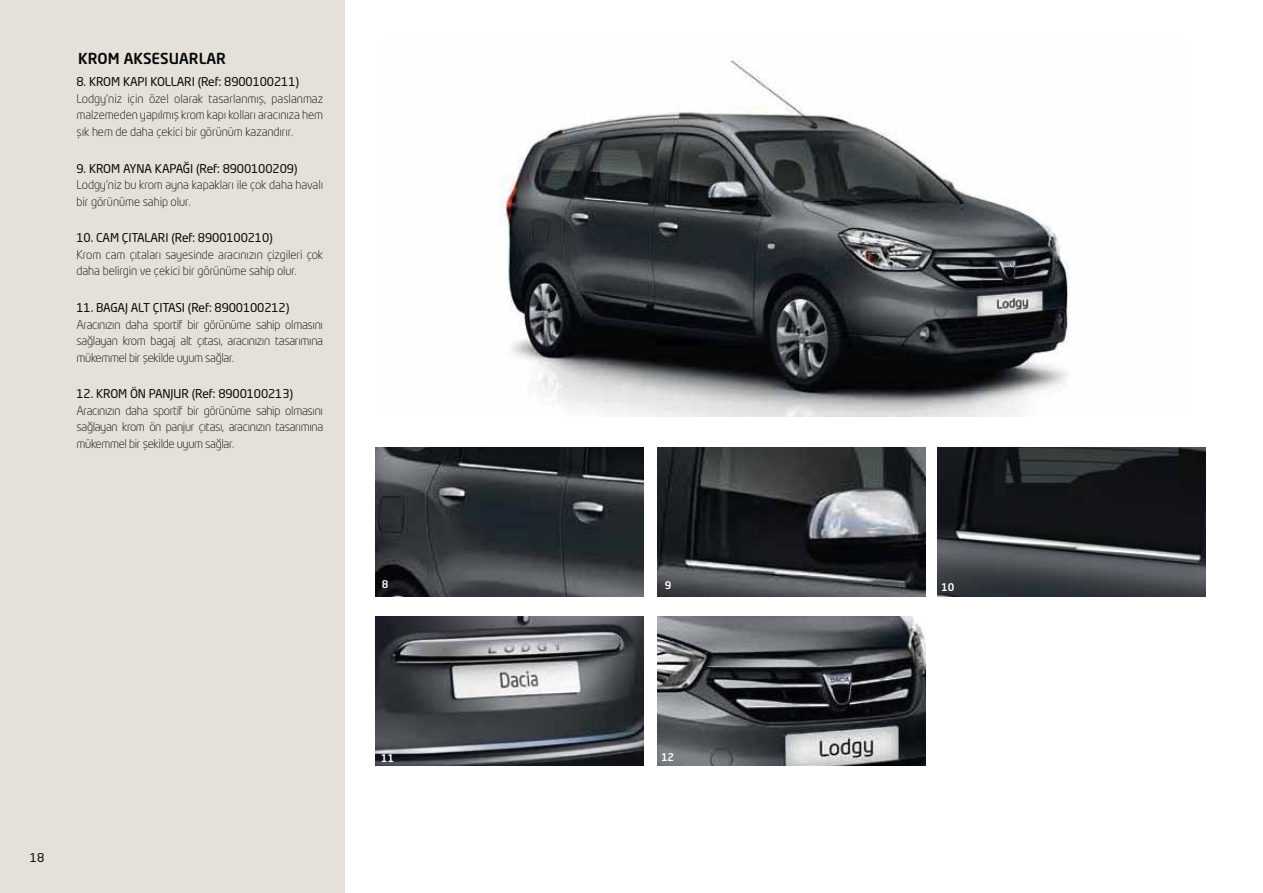
<style>
.page{position:relative;width:1263px;height:893px;background:#fff}
.page>*{position:absolute;margin:0;border:0;box-sizing:border-box;transform-origin:0 0}
.t1{font:500 15px "Neo Tech Dacia";color:#040809}
.t2{font:300 12px/16.5px "Neo Tech Dacia";letter-spacing:-.005em;color:#040809;text-align:justify}
.t3{font:12px "Neo Tech Dacia";letter-spacing:-.01em;color:#040809}
.t4{font:500 10.5px "Neo Tech Dacia";color:#fff}
</style>
<div class="page">
<div style="left:0;top:0;width:344px;height:893px;background:#e6e1d8"></div>
<img style="left:376px;top:448px;width:268px;height:148px">
<img style="left:657px;top:448px;width:268px;height:148px">
<img style="left:376px;top:617px;width:268px;height:148px">
<img style="left:657px;top:617px;width:268px;height:148px">
<img style="left:938px;top:448px;width:268px;height:148px">
<img style="left:500px;top:60px;width:570px;height:357px">
<p class="t1" style="left:78px;top:51px;width:149px">KROM AKSESUARLAR</p>
<p class="t3" style="left:77px;top:76px;width:224px">8. KROM KAPI KOLLARI (Ref: 8900100211)</p>
<p class="t2" style="left:77px;top:91px;width:248px">Lodgy'niz için özel olarak tasarlanmış, paslanmaz malzemeden yapılmış krom kapı kolları aracınıza hem şık hem de daha çekici bir görünüm kazandırır.</p>
<p class="t3" style="left:77px;top:163px;width:222px">9. KROM AYNA KAPAĞI (Ref: 8900100209)</p>
<p class="t2" style="left:77px;top:177px;width:248px">Lodgy'niz bu krom ayna kapakları ile çok daha havalı bir görünüme sahip olur.</p>
<p class="t3" style="left:77px;top:232px;width:198px">10. CAM ÇITALARI (Ref: 8900100210)</p>
<p class="t2" style="left:77px;top:247px;width:248px">Krom cam çıtaları sayesinde aracınızın çizgileri çok daha belirgin ve çekici bir görünüme sahip olur.</p>
<p class="t3" style="left:77px;top:302px;width:214px">11. BAGAJ ALT ÇITASI (Ref: 8900100212)</p>
<p class="t2" style="left:77px;top:317px;width:248px">Aracınızın daha sportif bir görünüme sahip olmasını sağlayan krom bagaj alt çıtası, aracınızın tasarımına mükemmel bir şekilde uyum sağlar.</p>
<p class="t3" style="left:77px;top:388px;width:218px">12. KROM ÖN PANJUR (Ref: 8900100213)</p>
<p class="t2" style="left:77px;top:403px;width:248px">Aracınızın daha sportif bir görünüme sahip olmasını sağlayan krom ön panjur çıtası, aracınızın tasarımına mükemmel bir şekilde uyum sağlar.</p>
<p class="t4" style="left:382px;top:580px;width:8px">8</p>
<p class="t4" style="left:665px;top:581px;width:8px">9</p>
<p class="t3" style="left:30px;top:852px;width:16px">18</p>
<p class="t4" style="left:381px;top:753px;width:15px">11</p>
<p class="t4" style="left:661px;top:753px;width:15px">12</p>
<p class="t4" style="left:941px;top:582px;width:15px">10</p>
</div>
